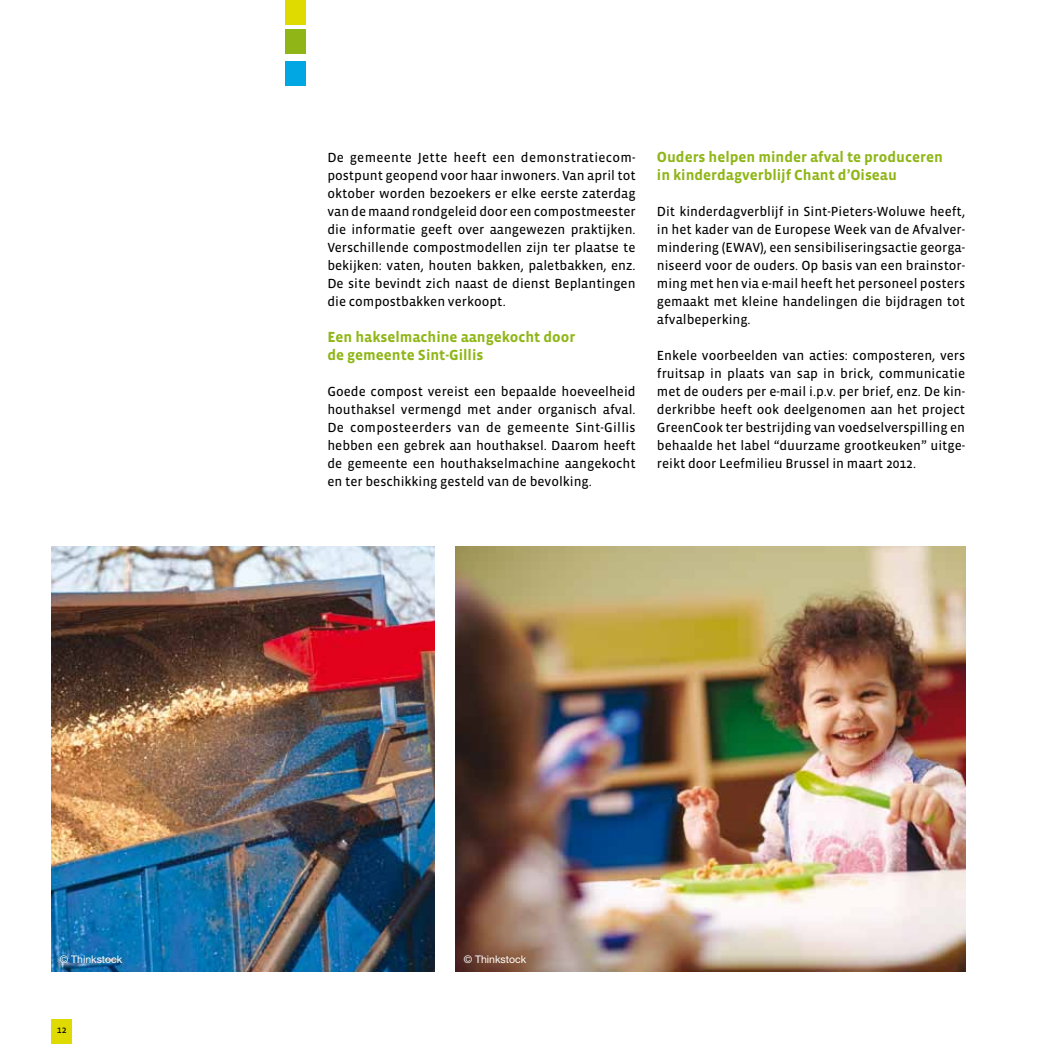
<style>
.page{position:relative;width:1063px;height:1063px;background:#fff}
.page>*{position:absolute;margin:0;border:0;box-sizing:border-box;transform-origin:0 0}
.t1{font:700 15px/18px "Vista Sans";color:#8fb616}
.t2{font:13.5px/18px "Vista Sans Reg";color:#000;text-align:justify}
.t3{font:10.5px "Helvetica Neue LT Std";color:#fff}
.t4{font:9.75px "Vista Sans Reg";color:#000}
</style>
<div class="page">
<div style="left:285px;top:0;width:21px;height:24px;background:#dfdb00"></div>
<div style="left:285px;top:30px;width:21px;height:24px;background:#8fb616"></div>
<div style="left:285px;top:61px;width:21px;height:24px;background:#00a7e3"></div>
<div style="left:51px;top:1019px;width:21px;height:24px;background:#dfdb00"></div>
<img style="left:455px;top:546px;width:510px;height:426px">
<img style="left:51px;top:546px;width:383px;height:426px">
<p class="t2" style="left:327px;top:149px;width:310px">De gemeente Jette heeft een demonstratiecom&shy;postpunt geopend voor haar inwoners. Van april tot oktober worden bezoekers er elke eerste zaterdag van de maand rondgeleid door een compostmeester die informatie geeft over aangewezen praktijken.<br>Verschillende compostmodellen zijn ter plaatse te bekijken: vaten, houten bakken, paletbakken, enz.<br>De site bevindt zich naast de dienst Beplantingen die compostbakken verkoopt.</p>
<p class="t1" style="left:327px;top:328px;width:249px">Een hakselmachine aangekocht door de gemeente Sint-Gillis</p>
<p class="t2" style="left:327px;top:383px;width:310px">Goede compost vereist een bepaalde hoeveelheid houthaksel vermengd met ander organisch afval.<br>De composteerders van de gemeente Sint-Gillis hebben een gebrek aan houthaksel. Daarom heeft de gemeente een houthakselmachine aangekocht en ter beschikking gesteld van de bevolking.</p>
<p class="t1" style="left:657px;top:148px;width:287px">Ouders helpen minder afval te produceren in kinderdagverblijf Chant d’Oiseau</p>
<p class="t2" style="left:657px;top:203px;width:310px">Dit kinderdagverblijf in Sint-Pieters-Woluwe heeft, in het kader van de Europese Week van de Afvalver&shy;mindering (EWAV), een sensibiliseringsactie georga&shy;niseerd voor de ouders. Op basis van een brainstor&shy;ming met hen via e-mail heeft het personeel posters gemaakt met kleine handelingen die bijdragen tot afvalbeperking.</p>
<p class="t2" style="left:657px;top:347px;width:310px">Enkele voorbeelden van acties: composteren, vers fruitsap in plaats van sap in brick, communicatie met de ouders per e-mail i.p.v. per brief, enz. De kin&shy;derkribbe heeft ook deelgenomen aan het project GreenCook ter bestrijding van voedselverspilling en behaalde het label “duurzame grootkeuken” uitge&shy;reikt door Leefmilieu Brussel in maart 2012.</p>
<p class="t3" style="left:60px;top:953px;width:64px">© Thinkstock</p>
<p class="t3" style="left:464px;top:953px;width:64px">© Thinkstock</p>
<p class="t4" style="left:57px;top:1025px;width:11px">12</p>
</div>
